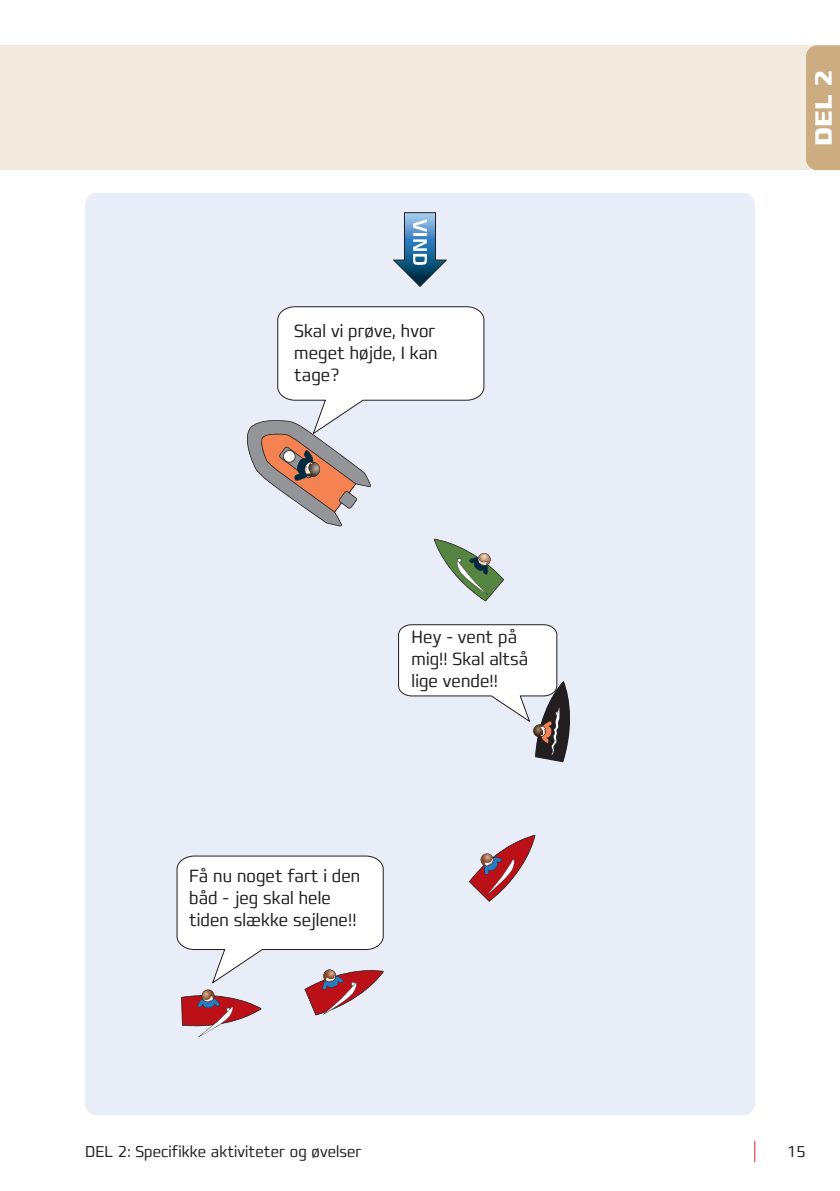
<style>
.page{position:relative;width:840px;height:1191px;background:#fff}
.page>*{position:absolute;margin:0;border:0;box-sizing:border-box;transform-origin:0 0}
.t1{font:700 24px "Francker Pro";color:#fff}
.Brød_Cond_light_9_st{font:300 condensed 18px/22px "Francker Pro";letter-spacing:.005em;color:#231f20}
.t2{font:300 condensed 16px "Francker Pro";letter-spacing:.005em;color:#231f20}
</style>
<div class="page">
<div style="left:85px;top:193px;width:669px;height:922px;background:#e8edf7;border-radius:11px"></div>
<div style="left:0;top:45px;width:839px;height:125px;background:#f3eadf"></div>
<svg style="left:393px;top:212px;width:53px;height:75px"></svg>
<svg style="left:246px;top:306px;width:238px;height:220px"></svg>
<svg style="left:469px;top:835px;width:66px;height:66px"></svg>
<svg style="left:433px;top:539px;width:71px;height:62px"></svg>
<svg style="left:398px;top:624px;width:172px;height:138px"></svg>
<svg style="left:176px;top:855px;width:208px;height:182px"></svg>
<svg style="left:754px;top:1140px;width:1px;height:22px"></svg>
<div style="left:806px;top:45px;width:33px;height:125px;background:#ccac81"></div>
<p class="Brød_Cond_light_9_st" style="left:294px;top:320px;width:145px">Skal vi prøve, hvor meget højde, I kan tage?</p>
<h1 class="t1" style="left:808px;top:146px;width:78px;rotate:-90deg">DEL 2</h1>
<p class="Brød_Cond_light_9_st" style="left:411px;top:626px;width:118px">Hey - vent på mig!! Skal altså lige vende!!</p>
<p class="Brød_Cond_light_9_st" style="left:189px;top:865px;width:173px">Få nu noget fart i den båd - jeg skal hele tiden slække sejlene!!</p>
<p class="t2" style="left:85px;top:1141px;width:278px">DEL 2: Specifikke aktiviteter og øvelser</p>
<p class="t2" style="left:786px;top:1141px;width:20px">15</p>
</div>
